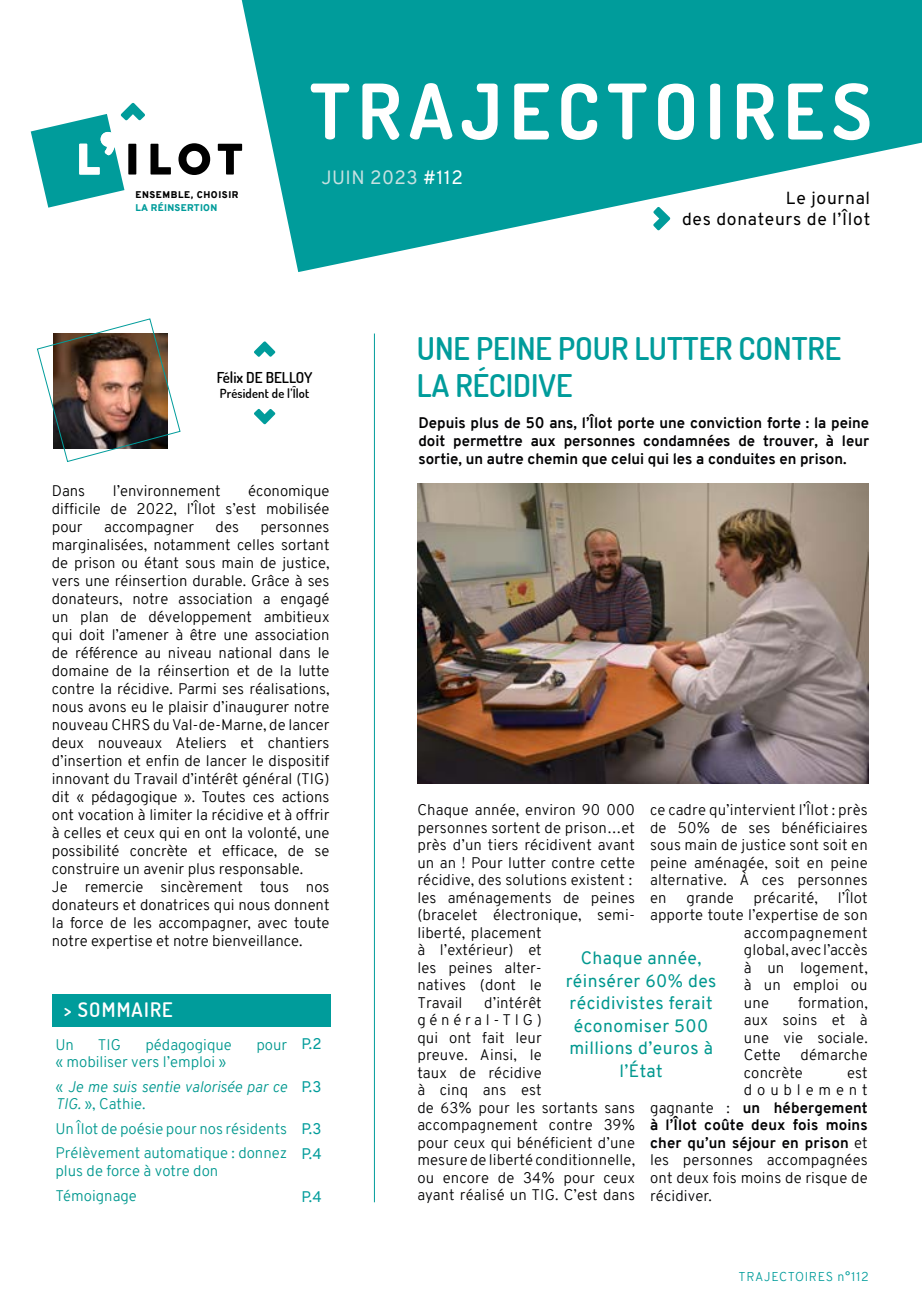
<style>
.page{position:relative;width:922px;height:1312px;background:#fff}
.page>*{position:absolute;margin:0;border:0;box-sizing:border-box;transform-origin:0 0}
.t1{font:700 76.5px "Dosis";letter-spacing:.1em;color:#fff}
.t2{font:200 31.25px/37.5px "Dosis";color:#009c9b}
.t3{font:200 20px "Dosis";letter-spacing:.06em;color:#fff}
.t4{font:18.75px "Overpass";letter-spacing:.025em;color:#c6e1e1}
.t5{font:17.5px/22.5px "Overpass";letter-spacing:.025em;color:#01988f;text-align:center}
.t6{font:17.5px/21px "Overpass";letter-spacing:.04em;color:#000;text-align:right}
.t7{font:300 15px/18px "Overpass";color:#000;text-align:justify}
.t8{font:300 15px/17.5px "Overpass";letter-spacing:.01em;color:#020203}
.t9{font:700 15px/18px "Overpass";letter-spacing:.005em;color:#020203;text-align:justify}
.t10{font:300 15px/24.6px "Overpass";color:#01988f}
.t11{font:italic 300 15px/24.6px "Overpass";color:#01988f}
.t12{font:15px/25px "Overpass";color:#009c9b}
.t13{font:200 15px "Dosis";color:#000}
.t14{font:300 15px "Overpass";letter-spacing:.325em;color:#020203}
.t15{font:200 12.5px "Dosis";letter-spacing:.015em;color:#000}
.t16{font:300 12.5px "Overpass";letter-spacing:.055em;color:#009c9b}
.t17{font:900 9.5px "Overpass";letter-spacing:.06em;color:#000}
.t18{font:900 9.5px "Overpass";letter-spacing:.03em;color:#009c9b}
.s1{color:#fff}
.s2{font-size:18.75px}
.s3{font-style:normal}
.s4{font-style:italic}
.s5{font-weight:300}
</style>
<div class="page">
<svg style="left:254px;top:409px;width:21px;height:15px"></svg>
<svg style="left:254px;top:341px;width:21px;height:16px"></svg>
<div style="left:52px;top:993px;width:278px;height:33px;background:#009c9b"></div>
<hr style="left:374px;top:333px;width:1px;height:868px;background:#009c9b">
<img style="left:36px;top:318px;width:145px;height:144px">
<img style="left:417px;top:483px;width:450px;height:300px">
<svg style="left:242px;top:0;width:679px;height:272px;fill:#009c9b"></svg>
<svg style="left:653px;top:207px;width:17px;height:23px"></svg>
<div style="left:17px;top:89px;width:242px;height:139px;background:#fff"></div>
<svg style="left:30px;top:102px;width:212px;height:106px"></svg>
<h1 class="t1" style="left:310px;top:62px;width:563px">TRAJECTOIRES</h1>
<p class="t4" style="left:321px;top:164px;width:143px">JUIN 2023 <span class="s1">#112</span></p>
<p class="t4" style="left:324px;top:168px;width:143px">JUIN 2023 <span class="s1">#112</span></p>
<p class="t17" style="left:135px;top:182px;width:105px">ENSEMBLE, CHOISIR</p>
<p class="t18" style="left:135px;top:196px;width:83px">LA RÉINSERTION</p>
<p class="t6" style="left:682px;top:188px;width:190px">Le journal<br>des donateurs de l’Îlot</p>
<p class="t13" style="left:217px;top:367px;width:97px">Félix DE BELLOY</p>
<p class="t15" style="left:220px;top:385px;width:91px">Président de l’Îlot</p>
<p class="t7" style="left:52px;top:481px;width:279px;text-indent:196px">économique difficile de 2022, l’Îlot s’est mobilisée pour</p>
<p class="t7" style="left:52px;top:481px;width:35px">Dans</p>
<p class="t7" style="left:113px;top:481px;width:109px">l’environnement</p>
<p class="t7" style="left:104px;top:517px;width:91px">accompagner</p>
<p class="t7" style="left:215px;top:517px;width:25px">des</p>
<p class="t7" style="left:52px;top:517px;width:279px;text-align:left;text-indent:208px">personnes marginalisées, notamment celles sortant de prison ou étant sous main de justice, vers une réinsertion durable. Grâce à ses donateurs, notre association a engagé un plan de développement ambitieux qui doit l’amener à être une association de référence au niveau national dans le domaine de la réinsertion et de la lutte contre la récidive. Parmi ses réalisations, nous avons eu le plaisir d’inaugurer notre nouveau CHRS du Val-de-Marne, de lancer deux nouveaux Ateliers et chantiers d’insertion et enfin de lancer le dispositif innovant du Travail d’intérêt général (TIG) dit « pédagogique ». Toutes ces actions ont vocation à limiter la récidive et à offrir à celles et ceux qui en ont la volonté, une possibilité concrète et efficace, de se construire un avenir plus responsable.<br>Je remercie sincèrement tous nos donateurs et donatrices qui nous donnent la force de les accompagner, avec toute notre expertise et notre bienveillance.</p>
<h3 class="t3" style="left:64px;top:995px;width:110px"><span class="s2">&gt;</span> SOMMAIRE</h3>
<p class="t10" style="left:55px;top:1031px;width:20px">Un</p>
<p class="t10" style="left:98px;top:1031px;width:25px">TIG</p>
<p class="t10" style="left:145px;top:1031px;width:88px">pédagogique</p>
<p class="t10" style="left:256px;top:1031px;width:32px">pour</p>
<p class="t11" style="left:55px;top:1049px;width:233px"><span class="s3">« mobiliser vers l’emploi »<br>«</span> Je me suis sentie valorisée par ce</p>
<p class="t10" style="left:55px;top:1091px;width:233px"><span class="s4">TIG.</span> », Cathie.<br>Un Îlot de poésie pour nos résidents<br>Prélèvement automatique : donnez</p>
<p class="t10" style="left:55px;top:1158px;width:164px">plus de force à votre don<br>Témoignage</p>
<p class="t12" style="left:301px;top:1030px;width:22px">P.2</p>
<p class="t12" style="left:301px;top:1073px;width:21px">P.3</p>
<p class="t12" style="left:301px;top:1116px;width:22px">P.3<br>P.4</p>
<p class="t12" style="left:301px;top:1184px;width:22px">P.4</p>
<h2 class="t2" style="left:416px;top:328px;width:426px">UNE PEINE POUR LUTTER CONTRE<br>LA RÉCIDIVE</h2>
<p class="t9" style="left:418px;top:413px;width:452px">Depuis plus de 50 ans, l’Îlot porte une conviction forte : la peine doit permettre aux personnes condamnées de trouver, à leur sortie, un autre chemin que celui qui les a conduites en prison.</p>
<p class="t8" style="left:650px;top:801px;width:219px;text-align:justify">ce cadre qu’intervient l’Îlot : près de 50% de ses bénéficiaires sous main de justice sont soit en peine aménagée, soit en peine alternative. À ces personnes en</p>
<p class="t8" style="left:417px;top:801px;width:219px">Chaque année, environ 90 000 personnes sortent de prison…et près d’un tiers récidivent avant un an ! Pour lutter contre cette récidive, des solutions existent : les aménagements de peines (bracelet électronique, semi&shy;liberté, placement<br>à l’extérieur) et<br>les peines alter-<br>natives (dont le<br>Travail</p>
<p class="t8" style="left:686px;top:888px;width:49px">grande</p>
<p class="t8" style="left:753px;top:888px;width:66px">précarité,</p>
<p class="t8" style="left:837px;top:888px;width:31px">l’Îlot</p>
<p class="t8" style="left:650px;top:906px;width:219px">apporte toute l’expertise de son</p>
<p class="t8" style="left:743px;top:923px;width:125px">accompagnement</p>
<p class="t8" style="left:743px;top:941px;width:125px">global, avec l’accès</p>
<p class="t8" style="left:743px;top:958px;width:125px">à un logement,</p>
<p class="t8" style="left:743px;top:976px;width:125px">à un emploi ou</p>
<p class="t8" style="left:743px;top:993px;width:27px">une</p>
<p class="t5" style="left:565px;top:946px;width:152px">Chaque année, réinsérer 60% des récidivistes ferait économiser 500 millions d’euros à l’État</p>
<p class="t8" style="left:417px;top:993px;width:219px;text-indent:67px">d’intérêt général-TIG)<br>qui ont fait leur<br>preuve. Ainsi, le<br>taux de récidive<br>à cinq ans est<br>de 63% pour les sortants sans accompagnement contre 39% pour ceux qui bénéficient d’une mesure de liberté conditionnelle, ou encore de 34% pour ceux ayant réalisé un TIG. C’est dans</p>
<p class="t8" style="left:743px;top:993px;width:125px;text-align:justify;text-indent:54px">formation, aux soins et à une vie sociale.<br>Cette</p>
<p class="t8" style="left:743px;top:1046px;width:125px;text-indent:57px">démarche concrète</p>
<p class="t8" style="left:846px;top:1063px;width:22px">est</p>
<p class="t14" style="left:743px;top:1079px;width:125px">doublement</p>
<p class="t9" style="left:650px;top:1098px;width:219px"><span class="s5">gagnante :</span> un hébergement</p>
<p class="t9" style="left:650px;top:1115px;width:219px">à l’Îlot coûte deux fois moins</p>
<p class="t9" style="left:650px;top:1133px;width:219px">cher qu’un séjour en prison <span class="s5">et</span></p>
<p class="t8" style="left:650px;top:1151px;width:219px">les personnes accompagnées</p>
<p class="t8" style="left:650px;top:1168px;width:219px">ont deux fois moins de risque de</p>
<p class="t8" style="left:650px;top:1186px;width:63px">récidiver.</p>
<p class="t16" style="left:738px;top:1267px;width:132px">TRAJECTOIRES n°112</p>
</div>
